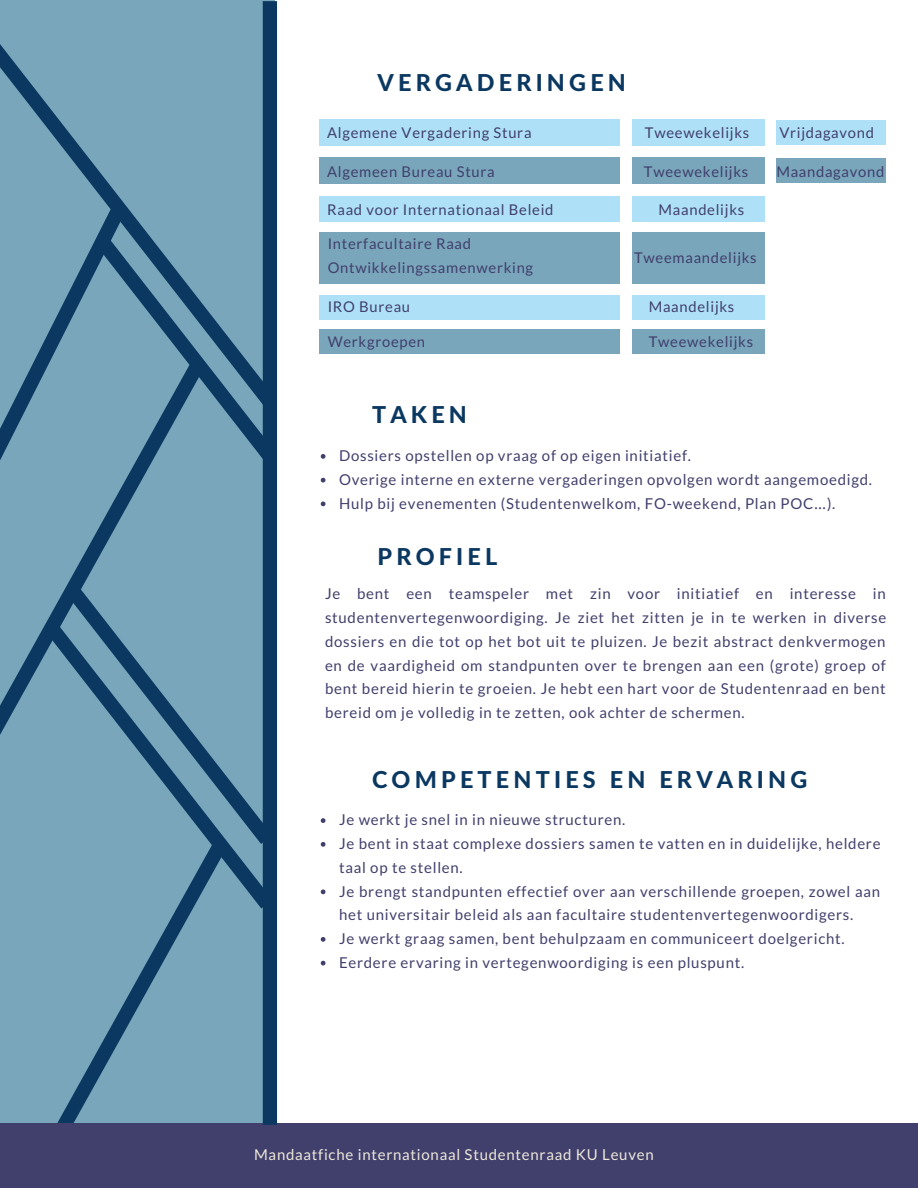
<style>
.page{position:relative;width:918px;height:1188px;background:#fff}
.page>*{position:absolute;margin:0;border:0;box-sizing:border-box;transform-origin:0 0}
.t1{font:800 23.4px "Lato Latin";letter-spacing:.18em;color:#0b3861}
.t2{font:15px/23.7px "Lato";letter-spacing:.05em;color:#413f6c}
.t3{font:15px "Lato";letter-spacing:.05em;color:#ede8da}
.t4{font:14.85px/23.7px "Lato";letter-spacing:.05em;color:#413f6c}
.s1{font-family:"Noto Sans Gurmukhi"}
</style>
<div class="page">
<div style="left:320px;top:232px;width:300px;height:51px;background:#79a6bb"></div>
<div style="left:2px;top:864px;width:93px;height:259px;background:#79a6bb"></div>
<div style="left:0;top:1123px;width:918px;height:65px;background:#413f6c"></div>
<svg style="left:0;top:0;width:275px;height:201px;background:#6c99b0"></svg>
<svg style="left:321px;top:454px;width:4px;height:5px"></svg>
<svg style="left:321px;top:478px;width:4px;height:5px"></svg>
<svg style="left:321px;top:502px;width:4px;height:4px"></svg>
<div style="left:776px;top:120px;width:109px;height:25px;background:#aee1f8"></div>
<div style="left:776px;top:158px;width:109px;height:25px;background:#79a6bb"></div>
<svg style="left:0;top:201px;width:95px;height:663px;background:#709db4"></svg>
<svg style="left:0;top:359px;width:95px;height:390px;background:#6a97af"></svg>
<svg style="left:67px;top:586px;width:28px;height:40px"></svg>
<svg style="left:48px;top:626px;width:47px;height:283px;background:#709db3"></svg>
<svg style="left:95px;top:1px;width:182px;height:1124px;background:#6491a9"></svg>
<div style="left:320px;top:119px;width:300px;height:27px;background:#aee1f8"></div>
<div style="left:320px;top:157px;width:300px;height:27px;background:#79a6bb"></div>
<div style="left:320px;top:196px;width:300px;height:25px;background:#aee1f8"></div>
<div style="left:632px;top:119px;width:133px;height:27px;background:#aee1f8"></div>
<div style="left:632px;top:157px;width:133px;height:27px;background:#79a6bb"></div>
<div style="left:632px;top:196px;width:133px;height:25px;background:#aee1f8"></div>
<div style="left:632px;top:232px;width:133px;height:51px;background:#79a6bb"></div>
<svg style="left:321px;top:818px;width:4px;height:5px"></svg>
<svg style="left:321px;top:842px;width:4px;height:5px"></svg>
<svg style="left:321px;top:889px;width:4px;height:5px"></svg>
<svg style="left:321px;top:937px;width:4px;height:5px"></svg>
<svg style="left:321px;top:961px;width:4px;height:4px"></svg>
<div style="left:320px;top:295px;width:300px;height:25px;background:#aee1f8"></div>
<div style="left:632px;top:295px;width:132px;height:25px;background:#aee1f8"></div>
<div style="left:320px;top:329px;width:300px;height:25px;background:#79a6bb"></div>
<div style="left:632px;top:329px;width:133px;height:25px;background:#79a6bb"></div>
<h1 class="t1" style="left:378px;top:68px;width:250px">VERGADERINGEN</h1>
<p class="t4" style="left:327px;top:121px;width:206px">Algemene Vergadering Stura</p>
<p class="t4" style="left:327px;top:159px;width:169px">Algemeen Bureau Stura</p>
<p class="t4" style="left:327px;top:197px;width:228px">Raad voor Internationaal Beleid</p>
<p class="t4" style="left:328px;top:232px;width:207px">Interfacultaire Raad<br>Ontwikkelingssamenwerking</p>
<p class="t4" style="left:645px;top:120px;width:106px">Tweewekelijks</p>
<p class="t4" style="left:644px;top:159px;width:106px">Tweewekelijks</p>
<p class="t4" style="left:659px;top:197px;width:87px">Maandelijks</p>
<p class="t4" style="left:634px;top:245px;width:124px">Tweemaandelijks</p>
<p class="t4" style="left:328px;top:295px;width:84px">IRO Bureau</p>
<p class="t4" style="left:649px;top:295px;width:87px">Maandelijks</p>
<p class="t4" style="left:328px;top:329px;width:99px">Werkgroepen</p>
<p class="t4" style="left:649px;top:329px;width:106px">Tweewekelijks</p>
<p class="t4" style="left:779px;top:120px;width:96px">Vrijdagavond</p>
<p class="t4" style="left:776px;top:159px;width:109px">Maandagavond</p>
<h1 class="t1" style="left:372px;top:400px;width:96px">TAKEN</h1>
<p class="t2" style="left:339px;top:443px;width:535px">Dossiers opstellen op vraag of op eigen initiatief.<br>Overige interne en externe vergaderingen opvolgen wordt aangemoedigd.<br>Hulp bij evenementen (Studentenwelkom, FO-weekend, Plan POC<span class="s1">…</span>).</p>
<h1 class="t1" style="left:377px;top:542px;width:121px">PROFIEL</h1>
<p class="t2" style="left:325px;top:582px;width:563px;text-align:justify">Je bent een teamspeler met zin voor initiatief en interesse in studentenvertegenwoordiging. Je ziet het zitten je in te werken in diverse dossiers en die tot op het bot uit te pluizen. Je bezit abstract denkvermogen en de vaardigheid om standpunten over te brengen aan een (grote) groep of bent bereid hierin te groeien. Je hebt een hart voor de Studentenraad en bent bereid om je volledig in te zetten, ook achter de schermen.</p>
<h1 class="t1" style="left:372px;top:765px;width:437px">COMPETENTIES EN ERVARING</h1>
<p class="t2" style="left:339px;top:808px;width:543px">Je werkt je snel in in nieuwe structuren.<br>Je bent in staat complexe dossiers samen te vatten en in duidelijke, heldere taal op te stellen.<br>Je brengt standpunten effectief over aan verschillende groepen, zowel aan het universitair beleid als aan facultaire studentenvertegenwoordigers.<br>Je werkt graag samen, bent behulpzaam en communiceert doelgericht.<br>Eerdere ervaring in vertegenwoordiging is een pluspunt.</p>
<p class="t3" style="left:254px;top:1145px;width:401px">Mandaatfiche internationaal Studentenraad KU Leuven</p>
</div>
